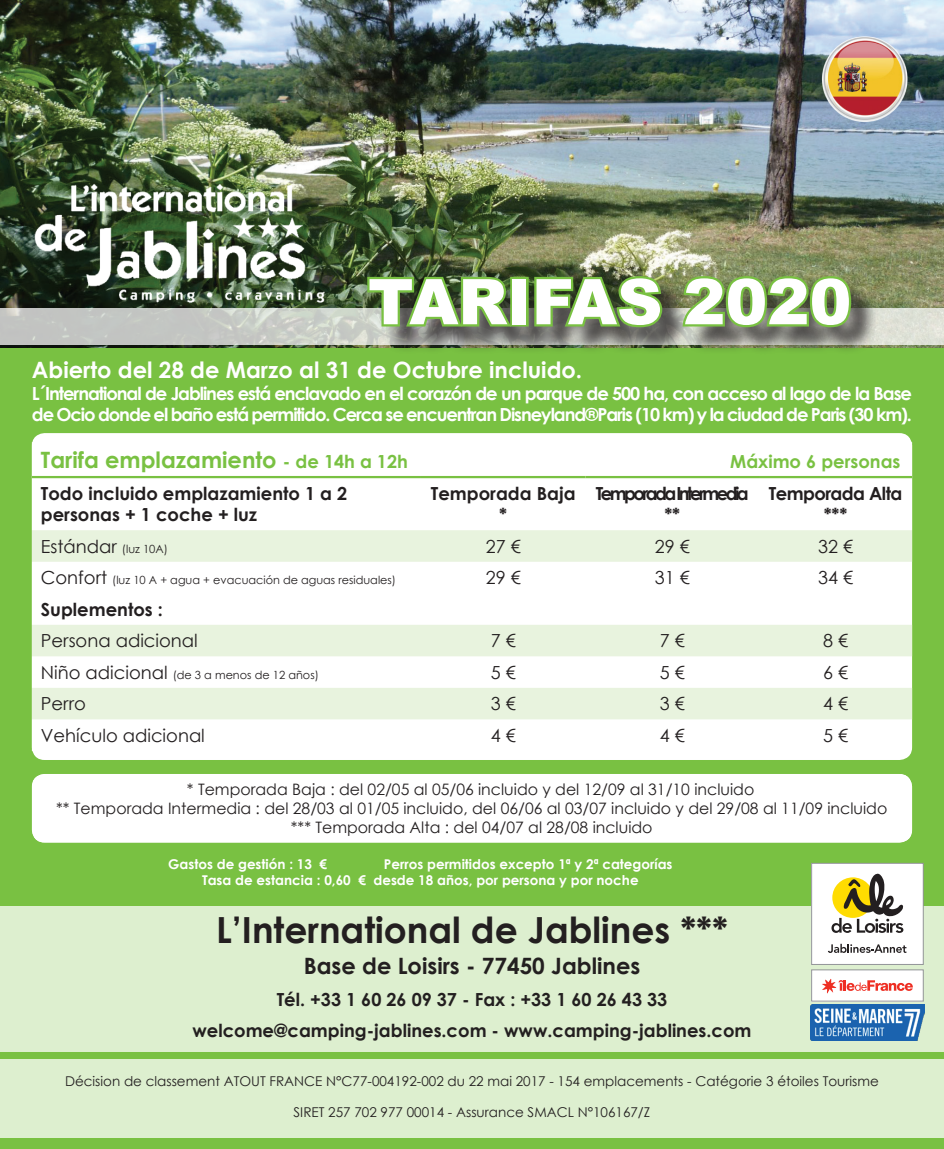
<style>
.page{position:relative;width:944px;height:1149px;background:#fff}
.page>*{position:absolute;margin:0;border:0;box-sizing:border-box;transform-origin:0 0}
.t1{font:900 63px "Arial";color:#fff}
.t2{font:700 36px "Century Gothic";color:#231f20}
.t3{font:700 22.5px "Century Gothic";color:#fff}
.t4{font:700 22.5px "Century Gothic";color:#79c142}
.t5{font:700 22.5px "Century Gothic";color:#231f20}
.t6{font:700 18px/21.6px "Century Gothic";letter-spacing:-.06em;color:#fff}
.t7{font:700 18px/21.6px "Century Gothic";color:#231f20;text-align:center}
.t8{font:18px "Century Gothic";color:#231f20}
.t9{font:700 18px/21.6px "Century Gothic";letter-spacing:-.14em;color:#231f20;text-align:center}
.t10{font:700 18px/21.6px "Century Gothic";letter-spacing:-.03em;color:#231f20;text-align:center}
.t11{font:700 18px "Century Gothic";color:#79c142}
.t12{font:15.75px/18.9px "Century Gothic";color:#231f20;text-align:center}
.t13{font:13.5px "Century Gothic";color:#231f20}
.t14{font:700 13.5px/16.2px "Century Gothic";color:#fff}
.t15{font:11.25px "Century Gothic";color:#231f20}
.s1{font-size:18px}
.s2{font-size:11.25px}
</style>
<div class="page">
<div style="left:0;top:309px;width:944px;height:839px;background:#79c142"></div>
<img style="left:0;top:0;width:944px;height:347px">
<svg style="left:0;top:308px;width:944px;height:37px;fill:#c5c8c4"></svg>
<div style="left:370px;top:280px;width:508px;height:75px;background:#231f20;opacity:.75"></div>
<svg style="left:365px;top:274px;width:150px;height:56px"></svg>
<div style="left:510px;top:277px;width:19px;height:49px;border:4px solid #79c142"></div>
<img style="left:532px;top:273px;width:133px;height:57px">
<svg style="left:680px;top:273px;width:174px;height:57px"></svg>
<img style="left:32px;top:179px;width:301px;height:127px">
<div style="left:32px;top:774px;width:880px;height:68px;background:#fff"></div>
<div style="left:0;top:906px;width:944px;height:145px;background:#ddefcf"></div>
<div style="left:812px;top:969px;width:111px;height:31px;background:#fff"></div>
<div style="left:811px;top:969px;width:112px;height:31px;border:1px solid #939598"></div>
<svg style="left:822px;top:979px;width:91px;height:14px"></svg>
<div style="left:812px;top:863px;width:111px;height:101px;background:#fff"></div>
<div style="left:811px;top:862px;width:112px;height:102px;border:1px solid #939598"></div>
<svg style="left:828px;top:943px;width:78px;height:9px"></svg>
<svg style="left:831px;top:873px;width:73px;height:59px"></svg>
<img style="left:810px;top:1004px;width:115px;height:36px">
<div style="left:0;top:1059px;width:944px;height:78px;background:#ddefcf"></div>
<img style="left:816px;top:32px;width:96px;height:96px">
<div style="left:32px;top:433px;width:880px;height:326px;background:#fff;border-radius:13px"></div>
<svg style="left:32px;top:442px;width:880px;height:278px"></svg>
<svg style="left:32px;top:530px;width:880px;height:189px"></svg>
<hr style="left:32px;top:476px;width:389px;height:2px;background:#79c142">
<hr style="left:421px;top:476px;width:164px;height:2px;background:#79c142">
<hr style="left:585px;top:476px;width:174px;height:2px;background:#79c142">
<hr style="left:759px;top:476px;width:153px;height:2px;background:#79c142">
<h1 class="t1" style="left:368px;top:256px;width:485px">TARIFAS 2020</h1>
<h3 class="t3" style="left:32px;top:353px;width:552px">Abierto del 28 de Marzo al 31 de Octubre incluido.</h3>
<p class="t6" style="left:32px;top:381px;width:882px">L´International de Jablines está enclavado en el corazón de un parque de 500 ha, con acceso al lago de la Base de Ocio donde el baño está permitido. Cerca se encuentran Disneyland®Paris (10 km) y la ciudad de Paris (30 km).</p>
<h3 class="t4" style="left:41px;top:442px;width:369px">Tarifa emplazamiento <span class="s1">- de 14h a 12h</span></h3>
<p class="t11" style="left:730px;top:447px;width:172px">Máximo 6 personas</p>
<p class="t7" style="left:41px;top:481px;width:308px;text-align:left">Todo incluido emplazamiento 1 a 2 personas + 1 coche + luz</p>
<p class="t7" style="left:431px;top:481px;width:146px">Temporada Baja *</p>
<p class="t9" style="left:596px;top:481px;width:154px">Temporada Intermedia **</p>
<p class="t10" style="left:769px;top:481px;width:135px">Temporada Alta ***</p>
<p class="t8" style="left:41px;top:533px;width:129px">Estándar <span class="s2">(luz 10A)</span></p>
<p class="t8" style="left:486px;top:533px;width:36px">27 €</p>
<p class="t8" style="left:655px;top:533px;width:36px">29 €</p>
<p class="t8" style="left:818px;top:533px;width:36px">32 €</p>
<p class="t15" style="left:41px;top:572px;width:357px"><span class="s1">Confort</span> (luz 10 A + agua + evacuación de aguas residuales)</p>
<p class="t8" style="left:486px;top:565px;width:36px">29 €</p>
<p class="t8" style="left:655px;top:565px;width:36px">31 €</p>
<p class="t8" style="left:818px;top:565px;width:36px">34 €</p>
<p class="t7" style="left:41px;top:597px;width:124px">Suplementos :</p>
<p class="t8" style="left:41px;top:628px;width:158px">Persona adicional</p>
<p class="t8" style="left:491px;top:628px;width:26px">7 €</p>
<p class="t8" style="left:660px;top:628px;width:26px">7 €</p>
<p class="t8" style="left:823px;top:628px;width:26px">8 €</p>
<p class="t15" style="left:41px;top:666px;width:279px"><span class="s1">Niño adicional</span> (de 3 a menos de 12 años)</p>
<p class="t8" style="left:491px;top:659px;width:26px">5 €</p>
<p class="t8" style="left:660px;top:659px;width:26px">5 €</p>
<p class="t8" style="left:823px;top:659px;width:26px">6 €</p>
<p class="t8" style="left:41px;top:691px;width:46px">Perro</p>
<p class="t8" style="left:491px;top:691px;width:26px">3 €</p>
<p class="t8" style="left:660px;top:691px;width:26px">3 €</p>
<p class="t8" style="left:823px;top:691px;width:26px">4 €</p>
<p class="t8" style="left:41px;top:722px;width:166px">Vehículo adicional</p>
<p class="t8" style="left:491px;top:722px;width:26px">4 €</p>
<p class="t8" style="left:660px;top:722px;width:26px">4 €</p>
<p class="t8" style="left:823px;top:722px;width:26px">5 €</p>
<p class="t12" style="left:56px;top:779px;width:833px">* Temporada Baja : del 02/05 al 05/06 incluido y del 12/09 al 31/10 incluido<br>** Temporada Intermedia : del 28/03 al 01/05 incluido, del 06/06 al 03/07 incluido y del 29/08 al 11/09 incluido *** Temporada Alta : del 04/07 al 28/08 incluido</p>
<p class="t14" style="left:168px;top:855px;width:161px">Gastos de gestión : 13 €</p>
<p class="t14" style="left:202px;top:855px;width:472px;text-indent:182px">Perros permitidos excepto 1ª y 2ª categorías<br>Tasa de estancia : 0,60 € desde 18 años, por persona y por noche</p>
<h2 class="t2" style="left:216px;top:902px;width:513px">L’International de Jablines ***</h2>
<h3 class="t5" style="left:304px;top:948px;width:338px">Base de Loisirs - 77450 Jablines</h3>
<p class="t7" style="left:192px;top:982px;width:561px;line-height:31.5px">Tél. +33 1 60 26 09 37 - Fax : +33 1 60 26 43 33 welcome@camping-jablines.com - www.camping-jablines.com</p>
<p class="t13" style="left:65px;top:1071px;width:815px">Décision de classement ATOUT FRANCE N°C77-004192-002 du 22 mai 2017 - 154 emplacements - Catégorie 3 étoiles Tourisme</p>
<p class="t13" style="left:294px;top:1102px;width:358px">SIRET 257 702 977 00014 - Assurance SMACL N°106167/Z</p>
</div>
